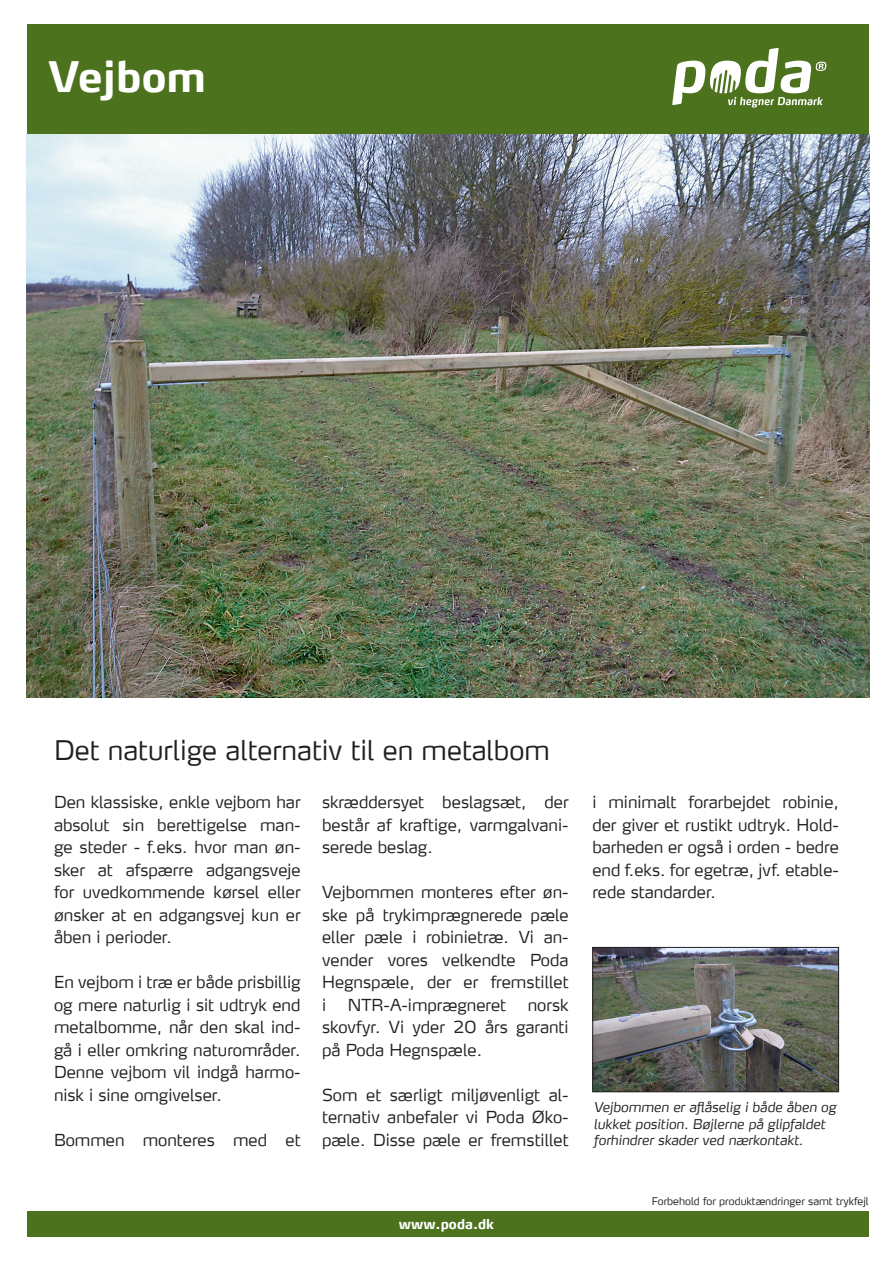
<style>
.page{position:relative;width:893px;height:1263px;background:#fff}
.page>*{position:absolute;margin:0;border:0;box-sizing:border-box;transform-origin:0 0}
.t1{font:700 42px "Max LF";color:#fff}
.t2{font:300 27px "Max LF";color:#231f20}
.t3{font:300 16.5px/22.5px "Max LF";color:#231f20;text-align:justify}
.t4{font:italic 300 13.5px/16.2px "Max LF";color:#231f20}
.t5{font:700 13.5px "Max";letter-spacing:.005em;color:#fff}
.t6{font:300 10.5px "Max";color:#231f20}
</style>
<div class="page">
<div style="left:27px;top:24px;width:842px;height:110px;background:#4c721d"></div>
<svg style="left:672px;top:48px;width:154px;height:60px"></svg>
<div style="left:27px;top:1211px;width:842px;height:26px;background:#4c721d"></div>
<img style="left:27px;top:135px;width:842px;height:562px">
<img style="left:594px;top:949px;width:243px;height:141px">
<div style="left:592px;top:947px;width:247px;height:145px;border:1px solid #231f20"></div>
<p class="t1" style="left:48px;top:51px;width:159px">Vejbom</p>
<p class="t2" style="left:54px;top:733px;width:497px">Det naturlige alternativ til en metalbom</p>
<p class="t3" style="left:54px;top:791px;width:248px">Den klassiske, enkle vejbom har absolut sin berettigelse man&shy;ge steder - f.eks. hvor man øn&shy;sker at afspærre adgangsveje for uvedkommende kørsel eller ønsker at en adgangsvej kun er åben i perioder.</p>
<p class="t3" style="left:54px;top:971px;width:248px">En vejbom i træ er både prisbillig og mere naturlig i sit udtryk end metalbomme, når den skal ind&shy;gå i eller omkring naturområder.<br>Denne vejbom vil indgå harmo&shy;nisk i sine omgivelser.</p>
<p class="t3" style="left:54px;top:1128px;width:248px">Bommen monteres med et</p>
<p class="t3" style="left:322px;top:791px;width:248px">skræddersyet beslagsæt, der består af kraftige, varmgalvani&shy;serede beslag.</p>
<p class="t3" style="left:322px;top:881px;width:248px">Vejbommen monteres efter øn&shy;ske på trykimprægnerede pæle eller pæle i robinietræ. Vi an&shy;vender vores velkendte Poda Hegnspæle, der er fremstillet i</p>
<p class="t3" style="left:322px;top:993px;width:248px;text-indent:206px">norsk skovfyr. Vi yder 20 års garanti på Poda Hegnspæle.</p>
<p class="t3" style="left:322px;top:1083px;width:248px">Som et særligt miljøvenligt al&shy;ternativ anbefaler vi Poda Øko&shy;pæle. Disse pæle er fremstillet</p>
<p class="t3" style="left:348px;top:993px;width:160px">NTR-A-imprægneret</p>
<p class="t5" style="left:399px;top:1215px;width:97px">www.poda.dk</p>
<p class="t3" style="left:592px;top:791px;width:248px">i minimalt forarbejdet robinie, der giver et rustikt udtryk. Hold&shy;barheden er også i orden - bedre end f.eks. for egetræ, jvf. etable&shy;rede standarder.</p>
<p class="t4" style="left:594px;top:1099px;width:244px">Vejbommen er aflåselig i både åben og lukket position. Bøjlerne på glipfaldet forhindrer skader ved nærkontakt.</p>
<p class="t6" style="left:652px;top:1194px;width:218px">Forbehold for produktændringer samt trykfejl</p>
</div>
